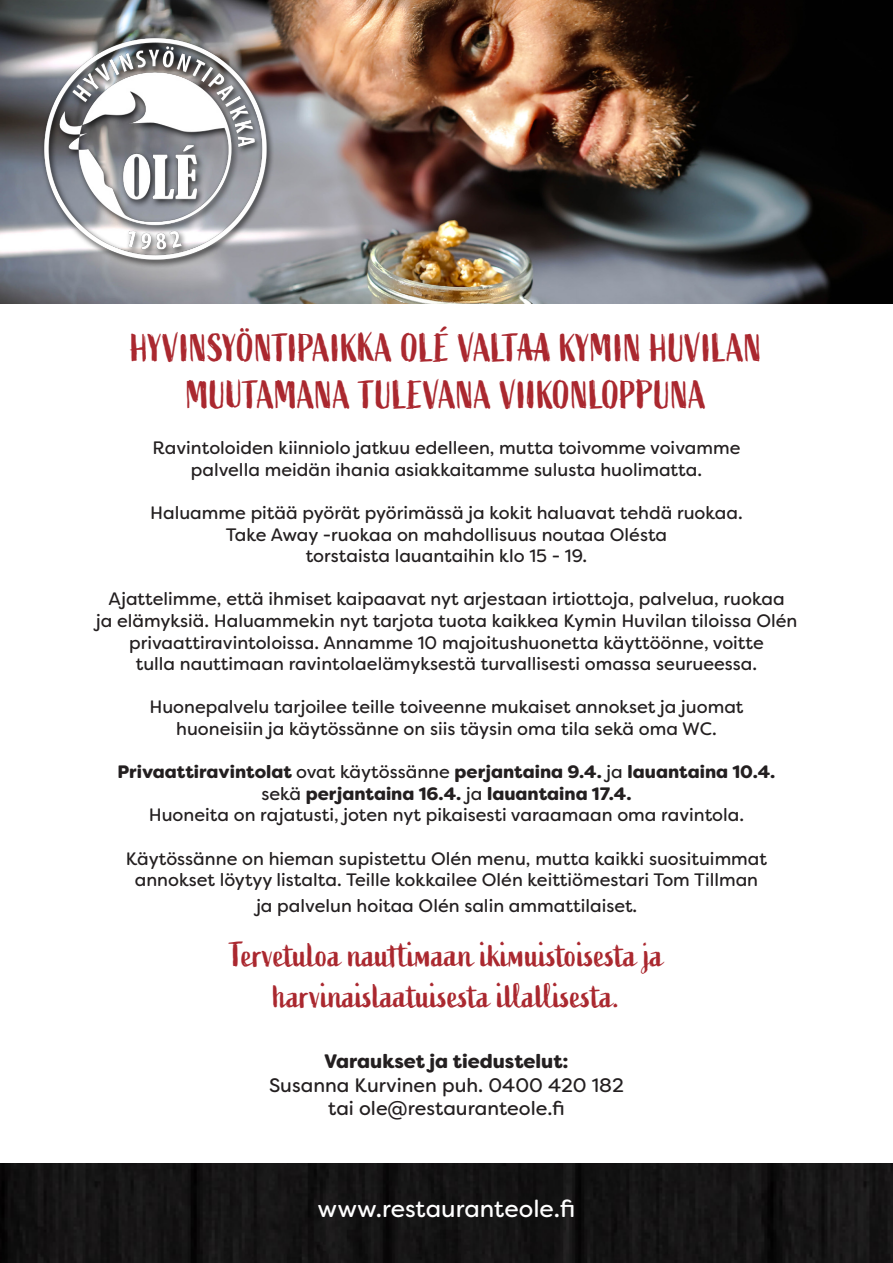
<style>
.page{position:relative;width:893px;height:1263px;background:#fff}
.page>*{position:absolute;margin:0;border:0;box-sizing:border-box;transform-origin:0 0}
.t1{font:39px "Active";letter-spacing:.005em;color:#aa282f}
.t2{font:34.5px "Active";color:#aa282f}
.t3{font:24px "Filson Soft";color:#fff}
.t4{font:19.5px "Filson Soft";color:#231f20}
.t5{font:900 19.5px "Filson Soft";color:#231f20}
.t6{font:18px "Filson Soft";color:#231f20}
.t7{font:900 18px "Filson Soft";color:#231f20}
.s1{font-weight:400}
</style>
<div class="page">
<img style="left:0;top:1163px;width:893px;height:100px">
<img style="left:1px;top:1px;width:891px;height:302px">
<img style="left:40px;top:35px;width:234px;height:234px">
<p class="t1" style="left:131px;top:326px;width:633px">HYVINSYÖNTIPAIKKA OLÉ VALTAA KYMIN HUVILAN</p>
<p class="t1" style="left:187px;top:373px;width:521px">MUUTAMANA TULEVANA VIIKONLOPPUNA</p>
<p class="t6" style="left:152px;top:436px;width:590px">Ravintoloiden kiinniolo jatkuu edelleen, mutta toivomme voivamme</p>
<p class="t6" style="left:191px;top:458px;width:513px">palvella meidän ihania asiakkaitamme sulusta huolimatta.</p>
<p class="t6" style="left:150px;top:501px;width:594px">Haluamme pitää pyörät pyörimässä ja kokit haluavat tehdä ruokaa.</p>
<p class="t6" style="left:226px;top:523px;width:443px">Take Away -ruokaa on mahdollisuus noutaa Olésta</p>
<p class="t6" style="left:306px;top:544px;width:283px">torstaista lauantaihin klo 15 - 19.</p>
<p class="t6" style="left:108px;top:587px;width:678px">Ajattelimme, että ihmiset kaipaavat nyt arjestaan irtiottoja, palvelua, ruokaa</p>
<p class="t6" style="left:95px;top:609px;width:703px">ja elämyksiä. Haluammekin nyt tarjota tuota kaikkea Kymin Huvilan tiloissa Olén</p>
<p class="t6" style="left:129px;top:631px;width:636px">privaattiravintoloissa. Annamme 10 majoitushuonetta käyttöönne, voitte</p>
<p class="t6" style="left:136px;top:652px;width:623px">tulla nauttimaan ravintolaelämyksestä turvallisesti omassa seurueessa.</p>
<p class="t6" style="left:149px;top:695px;width:596px">Huonepalvelu tarjoilee teille toiveenne mukaiset annokset ja juomat</p>
<p class="t6" style="left:176px;top:717px;width:542px">huoneisiin ja käytössänne on siis täysin oma tila sekä oma WC.</p>
<p class="t7" style="left:117px;top:760px;width:659px">Privaattiravintolat <span class="s1">ovat käytössänne</span> perjantaina 9.4. <span class="s1">ja</span> lauantaina 10.4.</p>
<p class="t7" style="left:261px;top:782px;width:372px"><span class="s1">sekä</span> perjantaina 16.4. <span class="s1">ja</span> lauantaina 17.4.</p>
<p class="t6" style="left:149px;top:803px;width:597px">Huoneita on rajatusti, joten nyt pikaisesti varaamaan oma ravintola.</p>
<p class="t6" style="left:126px;top:847px;width:643px">Käytössänne on hieman supistettu Olén menu, mutta kaikki suosituimmat</p>
<p class="t6" style="left:135px;top:868px;width:625px">annokset löytyy listalta. Teille kokkailee Olén keittiömestari Tom Tillman</p>
<p class="t6" style="left:256px;top:893px;width:383px">ja palvelun hoitaa Olén salin ammattilaiset.</p>
<p class="t2" style="left:230px;top:935px;width:435px">Tervetuloa nauttimaan ikimuistoisesta ja</p>
<p class="t2" style="left:273px;top:976px;width:348px">harvinaislaatuisesta illallisesta.</p>
<p class="t5" style="left:324px;top:1049px;width:246px">Varaukset ja tiedustelut:</p>
<p class="t4" style="left:269px;top:1072px;width:356px">Susanna Kurvinen puh. 0400 420 182</p>
<p class="t4" style="left:328px;top:1095px;width:238px">tai ole@restauranteole.fi</p>
<p class="t3" style="left:318px;top:1193px;width:259px">www.restauranteole.fi</p>
</div>
